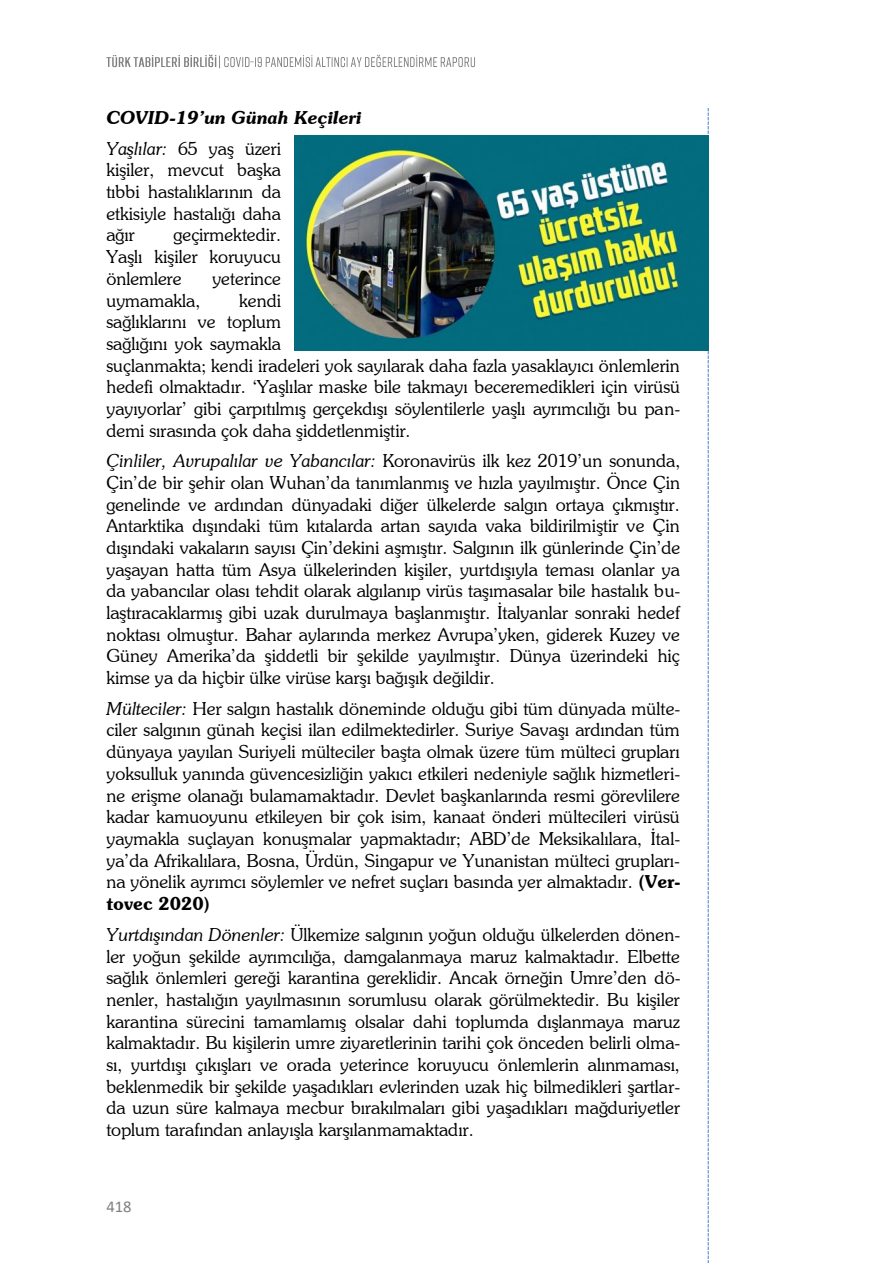
<style>
.page{position:relative;width:893px;height:1263px;background:#fff}
.page>*{position:absolute;margin:0;border:0;box-sizing:border-box;transform-origin:0 0}
.t1{font:18px/21.8px "Souvenir Lt BT";color:#000;text-align:justify}
.t2{font:italic 700 18px "Souvenir Lt BT";color:#000}
.t3{font:16.5px "Calibri";color:#808080}
.s1{font-style:italic}
.s2{font-weight:700}
</style>
<div class="page">
<svg style="left:708px;top:108px;width:1px;height:1155px"></svg>
<img style="left:106px;top:54px;width:111px;height:14px">
<img style="left:219px;top:54px;width:256px;height:15px">
<img style="left:250px;top:54px;width:8px;height:15px">
<img style="left:295px;top:135px;width:414px;height:215px">
<h1 class="t2" style="left:106px;top:106px;width:257px">COVID-19’un Günah Keçileri</h1>
<p class="t1" style="left:106px;top:137px;width:176px"><span class="s1">Yaşlılar:</span> 65 yaş üzeri kişiler, mevcut başka tıbbi hastalıklarının da etkisiyle hastalığı daha ağır</p>
<p class="t1" style="left:106px;top:224px;width:176px;text-indent:67px">geçirmektedir.<br>Yaşlı kişiler koruyucu önlemlere</p>
<p class="t1" style="left:212px;top:267px;width:70px">yeterince</p>
<p class="t1" style="left:106px;top:289px;width:96px">uymamakla,</p>
<p class="t1" style="left:106px;top:289px;width:575px;text-align:left;text-indent:133px">kendi<br>sağlıklarını ve toplum<br>sağlığını yok saymakla<br>suçlanmakta; kendi iradeleri yok sayılarak daha fazla yasaklayıcı önlemlerin hedefi olmaktadır. ‘Yaşlılar maske bile takmayı beceremedikleri için virüsü yayıyorlar’ gibi çarpıtılmış gerçekdışı söylentilerle yaşlı ayrımcılığı bu pan&shy;demi sırasında çok daha şiddetlenmiştir.</p>
<p class="t1" style="left:106px;top:450px;width:576px"><span class="s1">Çinliler, Avrupalılar ve Yabancılar:</span> Koronavirüs ilk kez 2019’un sonunda, Çin’de bir şehir olan Wuhan’da tanımlanmış ve hızla yayılmıştır. Önce Çin genelinde ve ardından dünyadaki diğer ülkelerde salgın ortaya çıkmıştır.<br>Antarktika dışındaki tüm kıtalarda artan sayıda vaka bildirilmiştir ve Çin dışındaki vakaların sayısı Çin’dekini aşmıştır. Salgının ilk günlerinde Çin’de yaşayan hatta tüm Asya ülkelerinden kişiler, yurtdışıyla teması olanlar ya da yabancılar olası tehdit olarak algılanıp virüs taşımasalar bile hastalık bu&shy;laştıracaklarmış gibi uzak durulmaya başlanmıştır. İtalyanlar sonraki hedef noktası olmuştur. Bahar aylarında merkez Avrupa’yken, giderek Kuzey ve Güney Amerika’da şiddetli bir şekilde yayılmıştır. Dünya üzerindeki hiç kimse ya da hiçbir ülke virüse karşı bağışık değildir.</p>
<p class="t1" style="left:106px;top:697px;width:576px"><span class="s1">Mülteciler:</span> Her salgın hastalık döneminde olduğu gibi tüm dünyada mülte&shy;ciler salgının günah keçisi ilan edilmektedirler. Suriye Savaşı ardından tüm dünyaya yayılan Suriyeli mülteciler başta olmak üzere tüm mülteci grupları yoksulluk yanında güvencesizliğin yakıcı etkileri nedeniyle sağlık hizmetleri&shy;ne erişme olanağı bulamamaktadır. Devlet başkanlarında resmi görevlilere kadar kamuoyunu etkileyen bir çok isim, kanaat önderi mültecileri virüsü yaymakla suçlayan konuşmalar yapmaktadır; ABD’de Meksikalılara, İtal&shy;ya’da Afrikalılara, Bosna, Ürdün, Singapur ve Yunanistan mülteci grupları&shy;na yönelik ayrımcı söylemler ve nefret suçları basında yer almaktadır. <span class="s2">(Ver&shy;tovec 2020)</span></p>
<p class="t1" style="left:106px;top:924px;width:576px"><span class="s1">Yurtdışından Dönenler:</span> Ülkemize salgının yoğun olduğu ülkelerden dönen&shy;ler yoğun şekilde ayrımcılığa, damgalanmaya maruz kalmaktadır. Elbette sağlık önlemleri gereği karantina gereklidir. Ancak örneğin Umre’den dö&shy;nenler, hastalığın yayılmasının sorumlusu olarak görülmektedir. Bu kişiler karantina sürecini tamamlamış olsalar dahi toplumda dışlanmaya maruz kalmaktadır. Bu kişilerin umre ziyaretlerinin tarihi çok önceden belirli olma&shy;sı, yurtdışı çıkışları ve orada yeterince koruyucu önlemlerin alınmaması, beklenmedik bir şekilde yaşadıkları evlerinden uzak hiç bilmedikleri şartlar&shy;da uzun süre kalmaya mecbur bırakılmaları gibi yaşadıkları mağduriyetler toplum tarafından anlayışla karşılanmamaktadır.</p>
<p class="t3" style="left:106px;top:1200px;width:27px">418</p>
</div>
